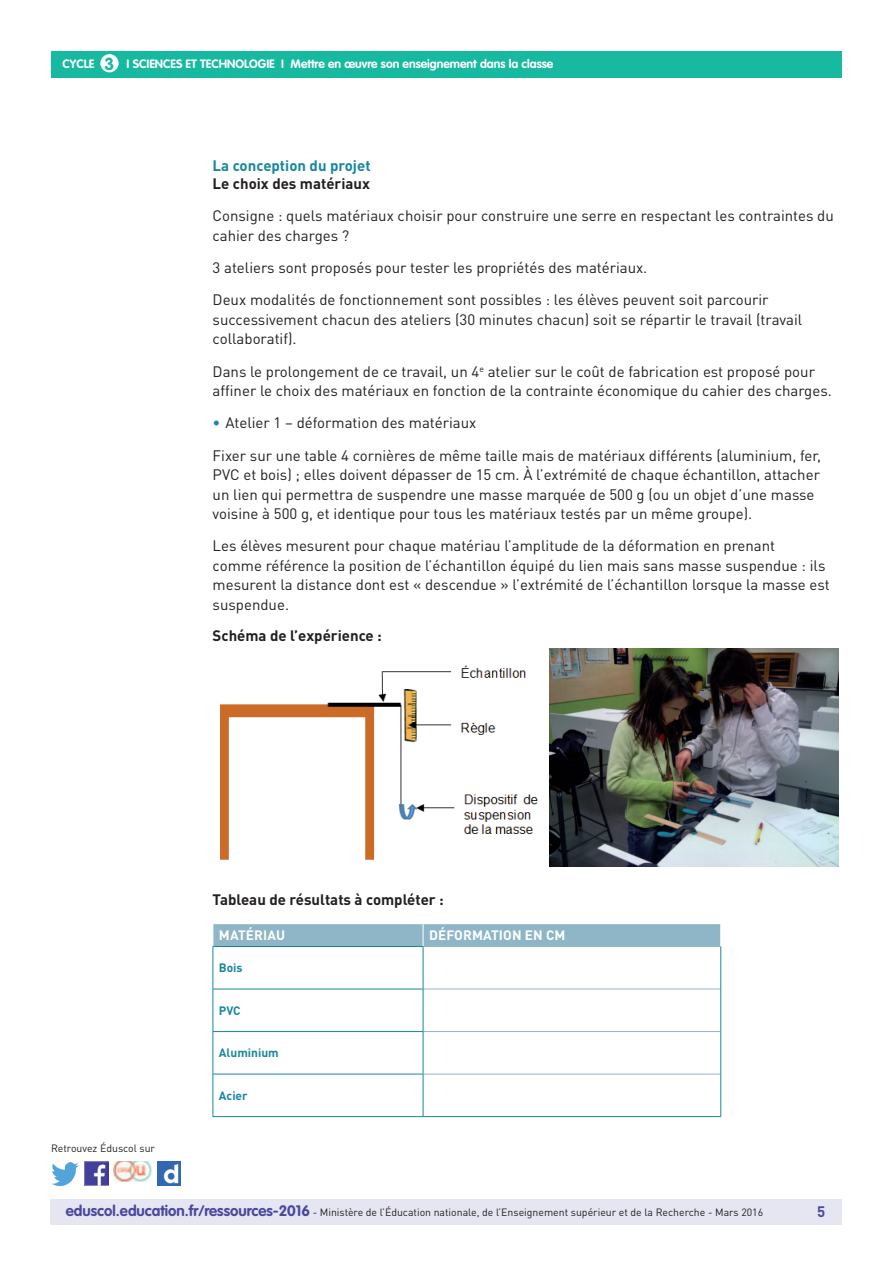
<style>
.page{position:relative;width:893px;height:1263px;background:#fff}
.page>*{position:absolute;margin:0;border:0;box-sizing:border-box;transform-origin:0 0}
.t1{font:700 17.25px "VAG Rounded Std";color:#17baa1}
.t2{font:15px/19.5px "DIN Pro";color:#231f20}
.t3{font:700 15px "DIN Pro";color:#231f20}
.t4{font:700 15px "DIN Pro";letter-spacing:-.02em;color:#16879f}
.t5{font:700 15px "DIN Pro";color:#4a489e}
.t6{font:700 13.5px "DIN Pro";letter-spacing:.01em;color:#fff}
.t7{font:700 12px "VAG Rounded Std";color:#fff}
.t8{font:700 12px "DIN Pro";letter-spacing:.005em;color:#16879f}
.t9{font:10.5px "DIN Pro";color:#231f20}
.s1{color:#16879f}
.s2{font-family:"VAG Rounded Std";font-weight:700;font-size:15px;color:#4a489e}
</style>
<div class="page">
<div style="left:50px;top:1199px;width:791px;height:26px;background:#e6e5f2"></div>
<div style="left:51px;top:51px;width:791px;height:27px;background:#17baa1"></div>
<div style="left:100px;top:54px;width:19px;height:18px;background:#fff;border-radius:50%"></div>
<img style="left:85px;top:1162px;width:23px;height:23px">
<img style="left:51px;top:1163px;width:28px;height:22px">
<img style="left:158px;top:1162px;width:22px;height:23px">
<img style="left:114px;top:1162px;width:38px;height:19px">
<hr style="left:423px;top:989px;width:297px;height:1px;background:#8fb6c6">
<hr style="left:423px;top:1031px;width:297px;height:1px;background:#8fb6c6">
<hr style="left:423px;top:1074px;width:297px;height:1px;background:#8fb6c6">
<hr style="left:720px;top:947px;width:1px;height:42px;background:#16879f">
<hr style="left:720px;top:989px;width:1px;height:42px;background:#16879f">
<hr style="left:720px;top:1031px;width:1px;height:43px;background:#16879f">
<hr style="left:720px;top:1074px;width:1px;height:42px;background:#16879f">
<hr style="left:423px;top:1116px;width:298px;height:1px;background:#16879f">
<div style="left:213px;top:924px;width:508px;height:22px;background:#8fb6c6"></div>
<hr style="left:423px;top:946px;width:298px;height:1px;background:#8fb6c6">
<hr style="left:213px;top:946px;width:210px;height:1px;background:#16879f">
<hr style="left:213px;top:947px;width:1px;height:42px;background:#16879f">
<hr style="left:423px;top:947px;width:1px;height:42px;background:#16879f">
<hr style="left:213px;top:989px;width:210px;height:1px;background:#16879f">
<hr style="left:213px;top:989px;width:1px;height:42px;background:#16879f">
<hr style="left:423px;top:989px;width:1px;height:42px;background:#16879f">
<hr style="left:213px;top:1031px;width:210px;height:1px;background:#16879f">
<hr style="left:213px;top:1032px;width:1px;height:42px;background:#16879f">
<hr style="left:423px;top:1032px;width:1px;height:42px;background:#16879f">
<hr style="left:213px;top:1074px;width:210px;height:1px;background:#16879f">
<hr style="left:213px;top:1074px;width:1px;height:42px;background:#16879f">
<hr style="left:423px;top:1074px;width:1px;height:42px;background:#16879f">
<hr style="left:213px;top:1116px;width:210px;height:1px;background:#16879f">
<img style="left:220px;top:648px;width:619px;height:218px">
<p class="t1" style="left:105px;top:53px;width:11px">3</p>
<p class="t7" style="left:186px;top:57px;width:369px">et technologie I Mettre en œuvre son enseignement dans la classe</p>
<p class="t7" style="left:63px;top:57px;width:33px">CYCLE</p>
<p class="t7" style="left:127px;top:57px;width:44px">I Sciences</p>
<p class="t4" style="left:213px;top:156px;width:159px">La conception du projet</p>
<p class="t3" style="left:213px;top:174px;width:159px">Le choix des matériaux</p>
<p class="t2" style="left:213px;top:206px;width:623px">Consigne : quels matériaux choisir pour construire une serre en respectant les contraintes du cahier des charges ?</p>
<p class="t2" style="left:213px;top:251px;width:557px;line-height:32.2px">3 ateliers sont proposés pour tester les propriétés des matériaux.<br>Deux modalités de fonctionnement sont possibles : les élèves peuvent soit parcourir</p>
<p class="t2" style="left:213px;top:309px;width:591px">successivement chacun des ateliers (30 minutes chacun) soit se répartir le travail (travail collaboratif).</p>
<p class="t2" style="left:213px;top:361px;width:621px">Dans le prolongement de ce travail, un 4<sup>e</sup> atelier sur le coût de fabrication est proposé pour affiner le choix des matériaux en fonction de la contrainte économique du cahier des charges.</p>
<p class="t2" style="left:213px;top:406px;width:610px;line-height:32.2px"><span class="s1">•</span> Atelier 1 – déformation des matériaux<br>Fixer sur une table 4 cornières de même taille mais de matériaux différents (aluminium, fer,</p>
<p class="t2" style="left:213px;top:465px;width:609px">PVC et bois) ; elles doivent dépasser de 15 cm. À l’extrémité de chaque échantillon, attacher un lien qui permettra de suspendre une masse marquée de 500 g (ou un objet d’une masse voisine à 500 g, et identique pour tous les matériaux testés par un même groupe).</p>
<p class="t2" style="left:213px;top:536px;width:619px">Les élèves mesurent pour chaque matériau l’amplitude de la déformation en prenant<br>comme référence la position de l’échantillon équipé du lien mais sans masse suspendue : ils mesurent la distance dont est « descendue » l’extrémité de l’échantillon lorsque la masse est suspendue.</p>
<p class="t3" style="left:213px;top:625px;width:171px">Schéma de l’expérience :</p>
<p class="t9" style="left:51px;top:1141px;width:106px">Retrouvez Éduscol sur</p>
<p class="t3" style="left:213px;top:890px;width:233px">Tableau de résultats à compléter :</p>
<p class="t6" style="left:219px;top:927px;width:68px">Matériau</p>
<p class="t6" style="left:429px;top:927px;width:138px">Déformation en cm</p>
<p class="t8" style="left:219px;top:960px;width:25px">Bois</p>
<p class="t8" style="left:219px;top:1002px;width:23px">PV C</p>
<p class="t8" style="left:219px;top:1045px;width:61px">Aluminium</p>
<p class="t8" style="left:219px;top:1088px;width:30px">Acier</p>
<p class="t9" style="left:66px;top:1205px;width:699px"><span class="s2">eduscol.education.fr/ressources-2016</span> - Ministère de l’Éducation nationale, de l’Enseignement supérieur et de la Recherche - Mars 2016</p>
<p class="t5" style="left:817px;top:1201px;width:10px">5</p>
</div>
